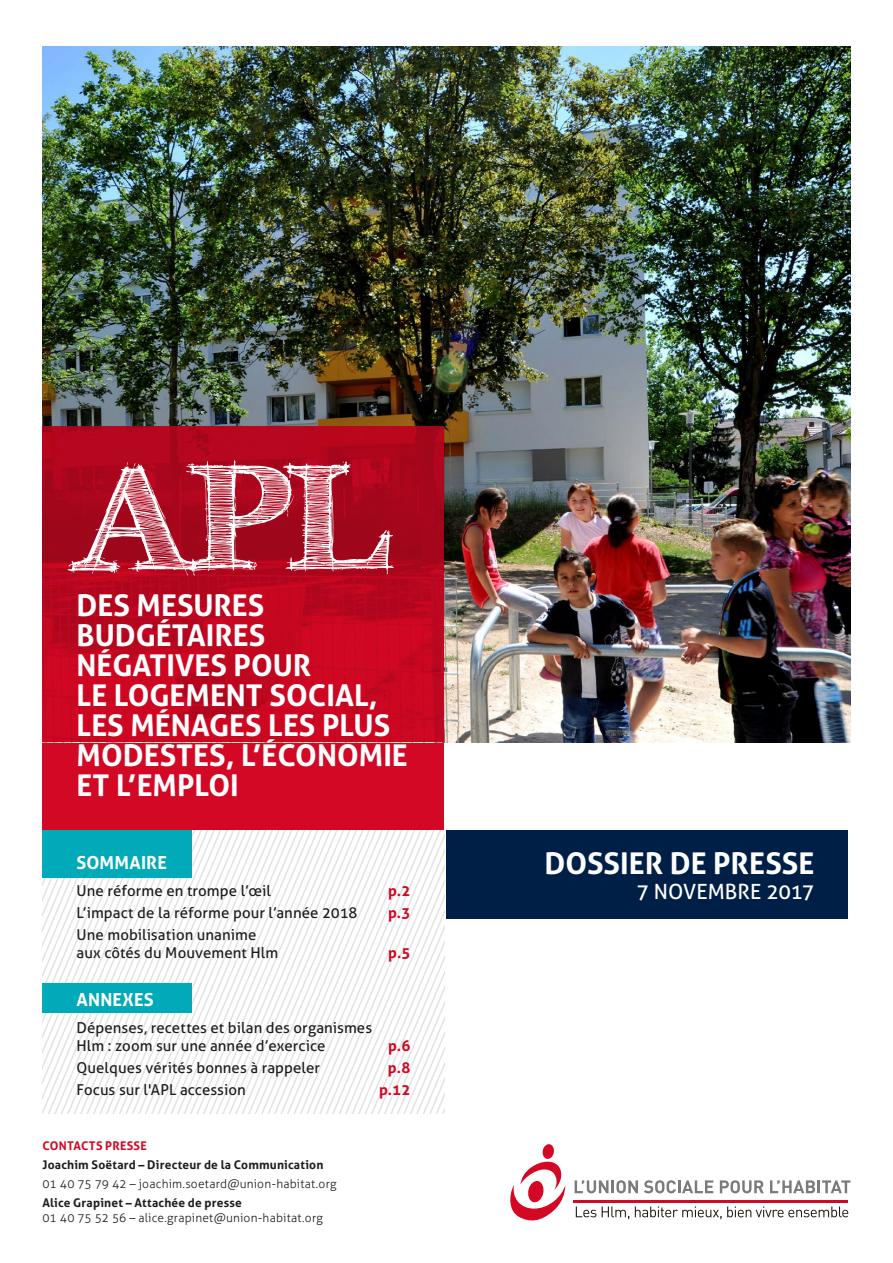
<style>
.page{position:relative;width:893px;height:1263px;background:#fff}
.page>*{position:absolute;margin:0;border:0;box-sizing:border-box;transform-origin:0 0}
.t1{font:700 150px "FFF Tusj";color:#fff}
.t2{font:700 30px/30px "Aller";color:#fff}
.t3{font:21px "Aller";color:#fff}
.t4{font:700 18px "Aller";letter-spacing:.01em;color:#fff}
.t5{font:15px/18px "Aller";letter-spacing:.005em;color:#1d1d1b}
.t6{font:700 15px "Aller";color:#d20824}
.t7{font:300 12px "Aller";letter-spacing:.02em;color:#1d1d1b}
.t8{font:700 12px "Aller";letter-spacing:.015em;color:#1d1d1b}
.t9{font:700 12px "Aller";letter-spacing:.025em;color:#d20824}
</style>
<div class="page">
<svg style="left:510px;top:1144px;width:55px;height:77px"></svg>
<svg style="left:575px;top:1180px;width:63px;height:13px"></svg>
<svg style="left:644px;top:1180px;width:69px;height:13px"></svg>
<svg style="left:720px;top:1180px;width:44px;height:13px"></svg>
<svg style="left:770px;top:1180px;width:80px;height:13px"></svg>
<hr style="left:574px;top:1200px;width:274px;height:2px;background:#d20824">
<svg style="left:576px;top:1206px;width:272px;height:13px"></svg>
<svg style="left:189px;top:830px;width:6px;height:283px"></svg>
<svg style="left:195px;top:830px;width:7px;height:283px"></svg>
<svg style="left:202px;top:830px;width:6px;height:283px"></svg>
<svg style="left:208px;top:830px;width:7px;height:283px"></svg>
<svg style="left:215px;top:830px;width:6px;height:283px"></svg>
<svg style="left:221px;top:830px;width:7px;height:283px"></svg>
<svg style="left:228px;top:830px;width:6px;height:283px"></svg>
<svg style="left:234px;top:830px;width:7px;height:283px"></svg>
<svg style="left:241px;top:830px;width:6px;height:283px"></svg>
<svg style="left:247px;top:830px;width:6px;height:283px"></svg>
<svg style="left:253px;top:830px;width:7px;height:283px"></svg>
<svg style="left:260px;top:830px;width:6px;height:283px"></svg>
<svg style="left:266px;top:830px;width:7px;height:283px"></svg>
<svg style="left:273px;top:830px;width:6px;height:283px"></svg>
<svg style="left:279px;top:830px;width:7px;height:283px"></svg>
<svg style="left:286px;top:830px;width:158px;height:283px"></svg>
<div style="left:43px;top:426px;width:401px;height:404px;background:#d20824"></div>
<img style="left:43px;top:46px;width:807px;height:696px">
<img style="left:43px;top:426px;width:401px;height:316px">
<div style="left:446px;top:830px;width:402px;height:88px;background:#001f47"></div>
<div style="left:43px;top:830px;width:149px;height:48px;background:#00aab9"></div>
<div style="left:43px;top:983px;width:149px;height:30px;background:#00aab9"></div>
<h1 class="t1" style="left:77px;top:428px;width:314px">APL</h1>
<h2 class="t2" style="left:77px;top:590px;width:333px">DES MESURES<br>BUDGÉTAIRES<br>NÉGATIVES POUR<br>LE LOGEMENT SOCIAL,<br>LES MÉNAGES LES PLUS<br>MODESTES, L’ÉCONOMIE<br>ET L’EMPLOI</h2>
<p class="t4" style="left:77px;top:851px;width:92px">SOMMAIRE</p>
<p class="t5" style="left:77px;top:881px;width:196px">Une réforme en trompe l’œil</p>
<p class="t6" style="left:388px;top:881px;width:24px">p.2</p>
<p class="t5" style="left:77px;top:903px;width:283px">L’impact de la réforme pour l’année 2018</p>
<p class="t6" style="left:388px;top:903px;width:24px">p.3</p>
<p class="t5" style="left:77px;top:926px;width:203px">Une mobilisation unanime aux côtés du Mouvement Hlm</p>
<p class="t6" style="left:388px;top:943px;width:24px">p.5</p>
<p class="t4" style="left:77px;top:989px;width:79px">ANNEXES</p>
<p class="t5" style="left:77px;top:1018px;width:297px">Dépenses, recettes et bilan des organismes<br>Hlm : zoom sur une année d’exercice</p>
<p class="t6" style="left:388px;top:1036px;width:24px">p.6</p>
<p class="t5" style="left:77px;top:1058px;width:245px">Quelques vérités bonnes à rappeler</p>
<p class="t6" style="left:388px;top:1058px;width:24px">p.8</p>
<p class="t5" style="left:77px;top:1081px;width:171px">Focus sur l'APL accession</p>
<p class="t6" style="left:379px;top:1081px;width:33px">p.12</p>
<p class="t9" style="left:43px;top:1138px;width:106px">CONTACTS PRESSE</p>
<p class="t8" style="left:43px;top:1157px;width:282px">Joachim Soëtard – Directeur de la Communication</p>
<p class="t7" style="left:43px;top:1176px;width:296px">01 40 75 79 42 – joachim.soetard@union-habitat.org</p>
<p class="t8" style="left:43px;top:1196px;width:201px">Alice Grapinet – Attachée de presse</p>
<p class="t7" style="left:43px;top:1211px;width:282px">01 40 75 52 56 – alice.grapinet@union-habitat.org</p>
<h2 class="t2" style="left:545px;top:848px;width:271px">DOSSIER DE PRESSE</h2>
<h3 class="t3" style="left:636px;top:879px;width:179px">7 NOVEMBRE 2017</h3>
</div>
